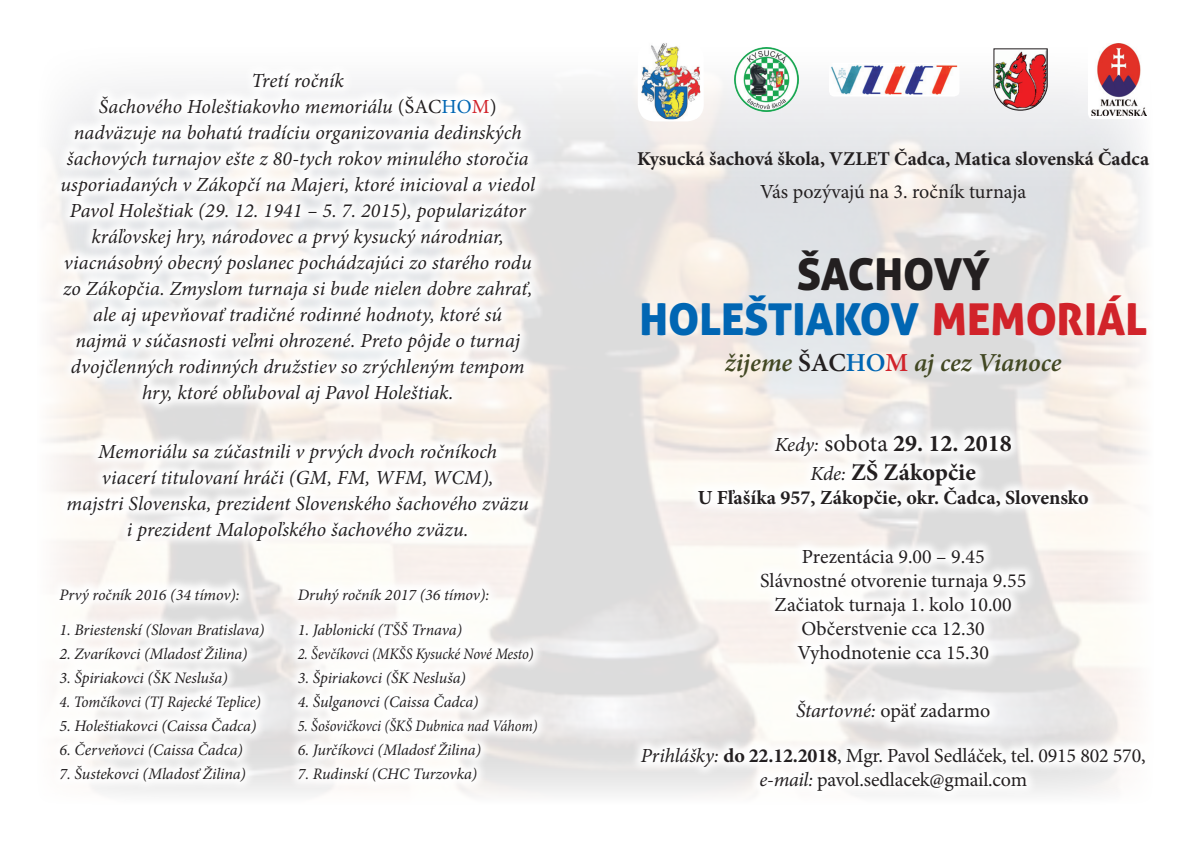
<style>
.page{position:relative;width:1191px;height:842px;background:#fff}
.page>*{position:absolute;margin:0;border:0;box-sizing:border-box;transform-origin:0 0}
.t1{font:44px "Aller Display";color:#0166b3}
.t2{font:44px "Aller Display";letter-spacing:-.01em;color:#231f20}
.t3{font:italic 600 26px "Minion Pro";letter-spacing:-.005em;color:#424823}
.t4{font:700 24px/28.8px "Minion Pro";color:#231f20;text-align:center}
.t5{font:italic 20px/26px "Minion Pro";letter-spacing:.005em;color:#231f20;text-align:center}
.t6{font:20px/24px "Minion Pro";letter-spacing:-.005em;color:#231f20;text-align:center}
.t7{font:700 20px "Minion Pro";color:#231f20}
.t8{font:700 19.6px "Minion Pro";color:#231f20}
.t9{font:italic 16px "Minion Pro";letter-spacing:-.005em;color:#231f20}
.t10{font:italic 16px "Minion Pro";letter-spacing:-.005em;color:#231f20;scale:.9 1}
.t11{font:italic 16px "Minion Pro";letter-spacing:-.005em;color:#231f20;scale:.95 1}
.s1{font-style:normal}
.s2{font-style:normal;color:#0166b3}
.s3{font-style:normal;color:#d1232a}
.s4{color:#d1232a}
.s5{font-style:normal;color:#231f20}
.s6{font-weight:400;font-style:italic;font-size:20px}
.s7{font-weight:400}
.s8{font-style:italic}
.s9{font-weight:700}
</style>
<div class="page">
<img style="left:49px;top:47px;width:1094px;height:747px">
<svg style="left:630px;top:736px;width:513px;height:58px"></svg>
<svg style="left:785px;top:689px;width:215px;height:44px"></svg>
<svg style="left:749px;top:538px;width:288px;height:137px"></svg>
<svg style="left:687px;top:422px;width:412px;height:99px"></svg>
<svg style="left:50px;top:61px;width:496px;height:354px"></svg>
<div style="left:638px;top:41px;width:65px;height:80px;background:#fff;border-radius:17px"></div>
<img style="left:641px;top:43px;width:59px;height:76px">
<img style="left:735px;top:48px;width:64px;height:64px">
<div style="left:829px;top:63px;width:130px;height:34px;background:#fff;border-radius:6px"></div>
<img style="left:830px;top:64px;width:128px;height:31px">
<div style="left:1088px;top:40px;width:62px;height:79px;background:#fff;border-radius:6px"></div>
<img style="left:1091px;top:44px;width:55px;height:71px">
<svg style="left:993px;top:48px;width:54px;height:63px"></svg>
<svg style="left:57px;top:432px;width:482px;height:120px"></svg>
<svg style="left:49px;top:576px;width:227px;height:217px"></svg>
<svg style="left:286px;top:576px;width:262px;height:217px"></svg>
<p class="t5" style="left:60px;top:67px;width:476px">Tretí ročník<br>Šachového Holeštiakovho memoriálu <span class="s1">(ŠAC</span><span class="s2">HO</span><span class="s3">M</span><span class="s1">) </span>nadväzuje na bohatú tradíciu organizovania dedinských šachových turnajov ešte z 80-tych rokov minulého storočia usporiadaných v Zákopčí na Majeri, ktoré inicioval a viedol Pavol Holeštiak (29. 12. 1941 – 5. 7. 2015), popularizátor kráľovskej hry, národovec a prvý kysucký národniar, viacnásobný obecný poslanec pochádzajúci zo starého rodu zo Zákopčia. Zmyslom turnaja si bude nielen dobre zahrať, ale aj upevňovať tradičné rodinné hodnoty, ktoré sú<br>najmä v súčasnosti veľmi ohrozené. Preto pôjde o turnaj dvojčlenných rodinných družstiev so zrýchleným tempom hry, ktoré obľuboval aj Pavol Holeštiak.</p>
<p class="t5" style="left:67px;top:439px;width:464px">Memoriálu sa zúčastnili v prvých dvoch ročníkoch<br>viacerí titulovaní hráči (GM, FM, WFM, WCM),<br>majstri Slovenska, prezident Slovenského šachového zväzu i prezident Malopoľského šachového zväzu.</p>
<p class="t9" style="left:60px;top:583px;width:182px">Prvý ročník 2016 (34 tímov):</p>
<p class="t9" style="left:60px;top:619px;width:206px">1. Briestenskí (Slovan Bratislava)</p>
<p class="t9" style="left:60px;top:643px;width:189px">2. Zvaríkovci (Mladosť Žilina)</p>
<p class="t9" style="left:60px;top:667px;width:170px">3. Špiriakovci (ŠK Nesluša)</p>
<p class="t11" style="left:60px;top:691px;width:213px">4. Tomčíkovci (TJ Rajecké Teplice)</p>
<p class="t9" style="left:60px;top:715px;width:198px">5. Holeštiakovci (Caissa Čadca)</p>
<p class="t9" style="left:60px;top:739px;width:185px">6. Červeňovci (Caissa Čadca)</p>
<p class="t9" style="left:60px;top:763px;width:188px">7. Šustekovci (Mladosť Žilina)</p>
<p class="t9" style="left:298px;top:583px;width:193px">Druhý ročník 2017 (36 tímov):</p>
<p class="t9" style="left:298px;top:619px;width:166px">1. Jablonickí (TŠŠ Trnava)</p>
<p class="t10" style="left:298px;top:643px;width:264px">2. Ševčíkovci (MKŠS Kysucké Nové Mesto)</p>
<p class="t9" style="left:298px;top:667px;width:170px">3. Špiriakovci (ŠK Nesluša)</p>
<p class="t9" style="left:298px;top:691px;width:182px">4. Šulganovci (Caissa Čadca)</p>
<p class="t10" style="left:298px;top:715px;width:268px">5. Šošovičkovci (ŠKŠ Dubnica nad Váhom)</p>
<p class="t9" style="left:298px;top:739px;width:185px">6. Jurčíkovci (Mladosť Žilina)</p>
<p class="t9" style="left:298px;top:763px;width:181px">7. Rudinskí (CHC Turzovka)</p>
<p class="t8" style="left:637px;top:145px;width:513px">Kysucká šachová škola, VZLET Čadca, Matica slovenská Čadca</p>
<p class="t6" style="left:760px;top:179px;width:268px">Vás pozývajú na 3. ročník turnaja</p>
<h1 class="t2" style="left:796px;top:246px;width:194px">ŠACHOVÝ</h1>
<h1 class="t1" style="left:639px;top:291px;width:509px">HOLEŠTIAKOV <span class="s4">MEMORIÁL</span></h1>
<h2 class="t3" style="left:725px;top:344px;width:338px">žijeme <span class="s5">ŠAC</span><span class="s2">HO</span><span class="s3">M</span> aj cez Vianoce</h2>
<p class="t4" style="left:774px;top:429px;width:238px"><span class="s6">Kedy:</span> <span class="s7">sobota</span> 29. 12. 2018<br><span class="s6">Kde:</span> ZŠ Zákopčie</p>
<p class="t7" style="left:697px;top:483px;width:392px">U Fľašíka 957, Zákopčie, okr. Čadca, Slovensko</p>
<p class="t6" style="left:760px;top:544px;width:268px">Prezentácia 9.00 – 9.45<br>Slávnostné otvorenie turnaja 9.55<br>Začiatok turnaja 1. kolo 10.00<br>Občerstvenie cca 12.30<br>Vyhodnotenie cca 15.30</p>
<p class="t6" style="left:796px;top:699px;width:196px"><span class="s8">Štartovné:</span> opäť zadarmo</p>
<p class="t6" style="left:641px;top:744px;width:506px"><span class="s8">Prihlášky:</span> <span class="s9">do 22.12.2018</span>, Mgr. Pavol Sedláček, tel. 0915 802 570, <span class="s8">e-mail:</span> pavol.sedlacek@gmail.com</p>
</div>
